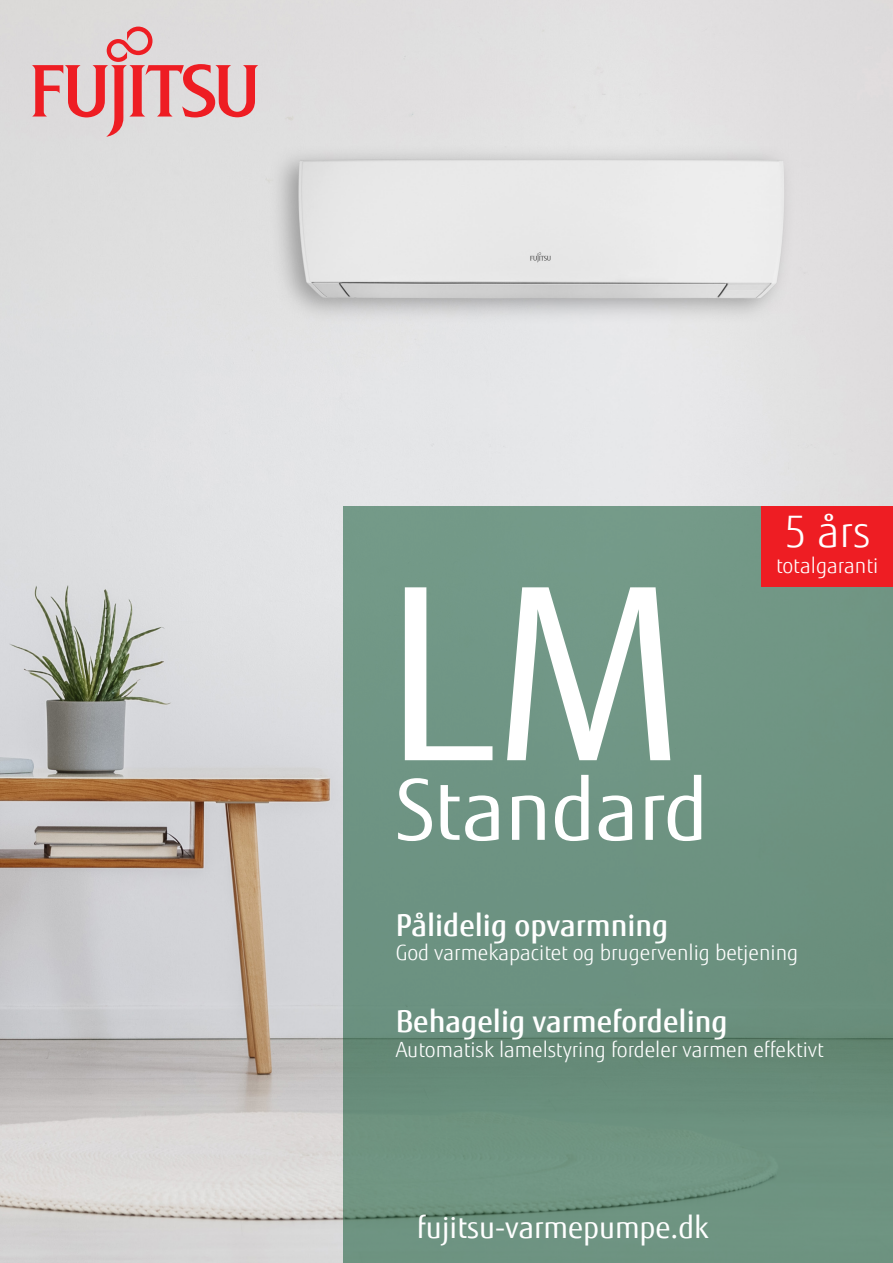
<style>
.page{position:relative;width:893px;height:1263px;background:#fff}
.page>*{position:absolute;margin:0;border:0;box-sizing:border-box;transform-origin:0 0}
.t1{font:240px "Fujitsu Sans";color:#fff}
.t2{font:84px "Fujitsu Sans";color:#fff}
.t3{font:300 43.5px "Fujitsu Sans";color:#fff}
.t4{font:500 30px "Fujitsu Sans";color:#fff}
.t5{font:30px "Fujitsu Sans";color:#fff}
.t6{font:300 21px "Fujitsu Sans";color:#fff}
</style>
<div class="page">
<img style="left:0;top:0;width:893px;height:1263px">
<div style="left:344px;top:507px;width:549px;height:756px;background:#6e9382"></div>
<div style="left:762px;top:507px;width:131px;height:80px;background:#ee1d23"></div>
<svg style="left:32px;top:27px;width:226px;height:110px"></svg>
<p class="t3" style="left:784px;top:505px;width:88px">5 års</p>
<p class="t1" style="left:384px;top:526px;width:300px">LM</p>
<p class="t2" style="left:396px;top:758px;width:314px">Standard</p>
<p class="t6" style="left:776px;top:553px;width:104px">totalgaranti</p>
<p class="t4" style="left:396px;top:906px;width:274px">Pålidelig opvarmning</p>
<p class="t6" style="left:396px;top:939px;width:404px">God varmekapacitet og brugervenlig betjening</p>
<p class="t4" style="left:396px;top:1002px;width:334px">Behagelig varmefordeling</p>
<p class="t6" style="left:396px;top:1036px;width:430px">Automatisk lamelstyring fordeler varmen effektivt</p>
<p class="t5" style="left:417px;top:1209px;width:293px">fujitsu-varmepumpe.dk</p>
</div>
